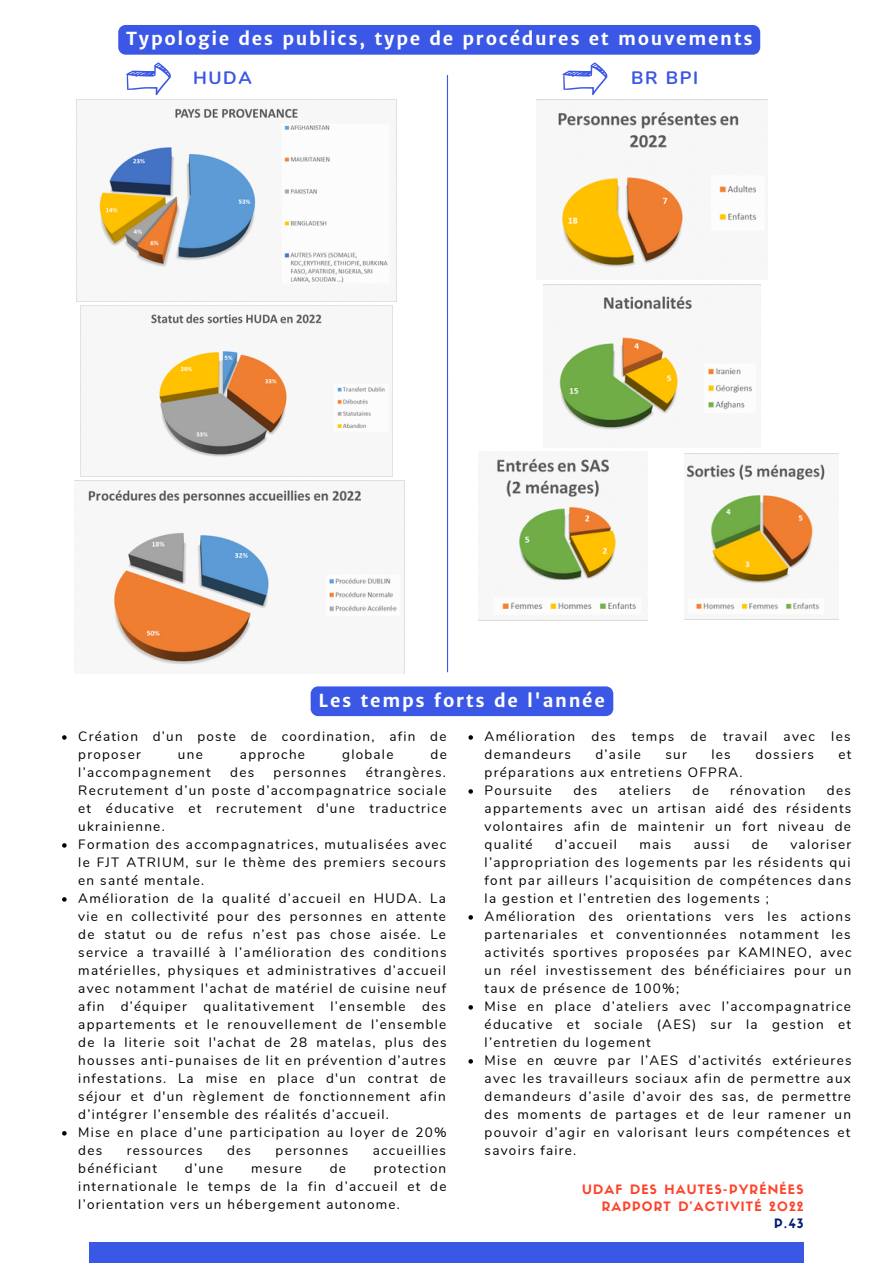
<style>
.page{position:relative;width:893px;height:1264px;background:#fff}
.page>*{position:absolute;margin:0;border:0;box-sizing:border-box;transform-origin:0 0}
.t1{font:700 18px "Merriweather Sans";letter-spacing:.09em;color:#fff}
.t2{font:700 18px "Nunito";letter-spacing:.09em;color:#3b57e5}
.t3{font:13.5px/18px "Nunito";letter-spacing:.09em;color:#000;text-align:justify}
.t4{font:12.75px "Sifonn Basic";letter-spacing:.09em;color:#fe4229}
.t5{font:12.75px "Sifonn Basic";color:#001a73}
</style>
<div class="page">
<div style="left:89px;top:1242px;width:714px;height:20px;background:#3b57e5"></div>
<img style="left:77px;top:100px;width:319px;height:201px">
<img style="left:74px;top:481px;width:330px;height:192px">
<img style="left:80px;top:305px;width:313px;height:171px">
<hr style="left:447px;top:75px;width:1px;height:597px;background:#3b57e5">
<svg style="left:126px;top:62px;width:45px;height:33px"></svg>
<svg style="left:562px;top:62px;width:45px;height:33px"></svg>
<img style="left:536px;top:100px;width:231px;height:180px">
<img style="left:543px;top:284px;width:217px;height:163px">
<img style="left:478px;top:451px;width:169px;height:170px">
<img style="left:684px;top:453px;width:154px;height:166px">
<div style="left:118px;top:25px;width:642px;height:30px;background:#3b57e5"></div>
<div style="left:310px;top:686px;width:303px;height:30px;background:#3b57e5"></div>
<svg style="left:62px;top:735px;width:5px;height:4px"></svg>
<svg style="left:62px;top:843px;width:5px;height:4px"></svg>
<svg style="left:62px;top:897px;width:5px;height:4px"></svg>
<svg style="left:62px;top:1131px;width:5px;height:4px"></svg>
<svg style="left:468px;top:735px;width:5px;height:4px"></svg>
<svg style="left:468px;top:789px;width:5px;height:4px"></svg>
<svg style="left:468px;top:915px;width:5px;height:4px"></svg>
<svg style="left:468px;top:1005px;width:5px;height:4px"></svg>
<svg style="left:468px;top:1059px;width:5px;height:4px"></svg>
<p class="t1" style="left:126px;top:28px;width:627px">Typologie des publics, type de procédures et mouvements</p>
<p class="t2" style="left:193px;top:66px;width:60px">HUDA</p>
<p class="t2" style="left:631px;top:66px;width:69px">BR BPI</p>
<p class="t1" style="left:318px;top:689px;width:288px">Les temps forts de l'année</p>
<p class="t3" style="left:78px;top:727px;width:369px">Création d’un poste de coordination, afin de proposer</p>
<p class="t3" style="left:484px;top:727px;width:367px">Amélioration des temps de travail avec les demandeurs</p>
<p class="t3" style="left:178px;top:745px;width:26px">une</p>
<p class="t3" style="left:240px;top:745px;width:67px">approche</p>
<p class="t3" style="left:342px;top:745px;width:53px">globale</p>
<p class="t3" style="left:430px;top:745px;width:18px">de</p>
<p class="t3" style="left:78px;top:763px;width:134px">l’accompagnement</p>
<p class="t3" style="left:230px;top:763px;width:25px">des</p>
<p class="t3" style="left:273px;top:763px;width:74px">personnes</p>
<p class="t3" style="left:595px;top:745px;width:47px">d’asile</p>
<p class="t3" style="left:665px;top:745px;width:23px">sur</p>
<p class="t3" style="left:711px;top:745px;width:21px">les</p>
<p class="t3" style="left:755px;top:745px;width:60px">dossiers</p>
<p class="t3" style="left:838px;top:745px;width:14px">et</p>
<p class="t3" style="left:484px;top:763px;width:259px">préparations aux entretiens OFPRA.</p>
<p class="t3" style="left:484px;top:781px;width:69px">Poursuite</p>
<p class="t3" style="left:573px;top:781px;width:25px">des</p>
<p class="t3" style="left:619px;top:781px;width:54px">ateliers</p>
<p class="t3" style="left:692px;top:781px;width:18px">de</p>
<p class="t3" style="left:730px;top:781px;width:77px">rénovation</p>
<p class="t3" style="left:78px;top:763px;width:369px;text-indent:287px">étrangères.<br>Recrutement d’un poste d’accompagnatrice sociale et éducative et recrutement d'une traductrice ukrainienne.</p>
<p class="t3" style="left:78px;top:835px;width:369px">Formation des accompagnatrices, mutualisées avec le FJT ATRIUM, sur le thème des premiers secours en santé mentale.</p>
<p class="t3" style="left:78px;top:889px;width:370px">Amélioration de la qualité d’accueil en HUDA. La vie en collectivité pour des personnes en attente de statut ou de refus n’est pas chose aisée. Le service a travaillé à l’amélioration des conditions matérielles, physiques et administratives d’accueil avec notamment l'achat de matériel de cuisine neuf afin d’équiper qualitativement l’ensemble des appartements et le renouvellement de l’ensemble de la literie soit l'achat de 28 matelas, plus des housses anti-punaises de lit en prévention d’autres infestations. La mise en place d'un contrat de séjour et d'un règlement de fonctionnement afin d’intégrer l’ensemble des réalités d’accueil.</p>
<p class="t3" style="left:78px;top:1123px;width:370px">Mise en place d’une participation au loyer de 20% des</p>
<p class="t3" style="left:484px;top:781px;width:368px;text-indent:342px">des appartements avec un artisan aidé des résidents volontaires afin de maintenir un fort niveau de qualité</p>
<p class="t3" style="left:484px;top:835px;width:368px;text-indent:306px">valoriser l’appropriation des logements par les résidents qui font par ailleurs l’acquisition de compétences dans la gestion et l’entretien des logements ;</p>
<p class="t3" style="left:484px;top:907px;width:368px">Amélioration des orientations vers les actions partenariales et conventionnées notamment les activités sportives proposées par KAMINEO, avec un réel investissement des bénéficiaires pour un taux de présence de 100%;</p>
<p class="t3" style="left:484px;top:997px;width:368px">Mise en place d’ateliers avec l’accompagnatrice éducative et sociale (AES) sur la gestion et l’entretien du logement</p>
<p class="t3" style="left:484px;top:1051px;width:368px">Mise en œuvre par l’AES d’activités extérieures avec les travailleurs sociaux afin de permettre aux demandeurs d’asile d’avoir des sas, de permettre des moments de partages et de leur ramener un pouvoir d’agir en valorisant leurs compétences et savoirs faire.</p>
<p class="t3" style="left:555px;top:835px;width:63px">d’accueil</p>
<p class="t3" style="left:639px;top:835px;width:33px">mais</p>
<p class="t3" style="left:693px;top:835px;width:37px">aussi</p>
<p class="t3" style="left:751px;top:835px;width:18px">de</p>
<p class="t3" style="left:127px;top:1141px;width:77px">ressources</p>
<p class="t3" style="left:227px;top:1141px;width:25px">des</p>
<p class="t3" style="left:275px;top:1141px;width:74px">personnes</p>
<p class="t3" style="left:372px;top:1141px;width:75px">accueillies</p>
<p class="t3" style="left:78px;top:1159px;width:80px">bénéficiant</p>
<p class="t3" style="left:185px;top:1159px;width:40px">d’une</p>
<p class="t3" style="left:251px;top:1159px;width:52px">mesure</p>
<p class="t3" style="left:330px;top:1159px;width:18px">de</p>
<p class="t3" style="left:78px;top:1159px;width:369px;text-indent:295px">protection internationale le temps de la fin d’accueil et de l’orientation vers un hébergement autonome.</p>
<p class="t4" style="left:582px;top:1184px;width:223px">UDAF DES HAUTES-PYRÉNÉES</p>
<p class="t4" style="left:601px;top:1201px;width:203px">RAPPORT D'ACTIVITÉ 2022</p>
<p class="t5" style="left:774px;top:1218px;width:31px">P.43</p>
</div>
